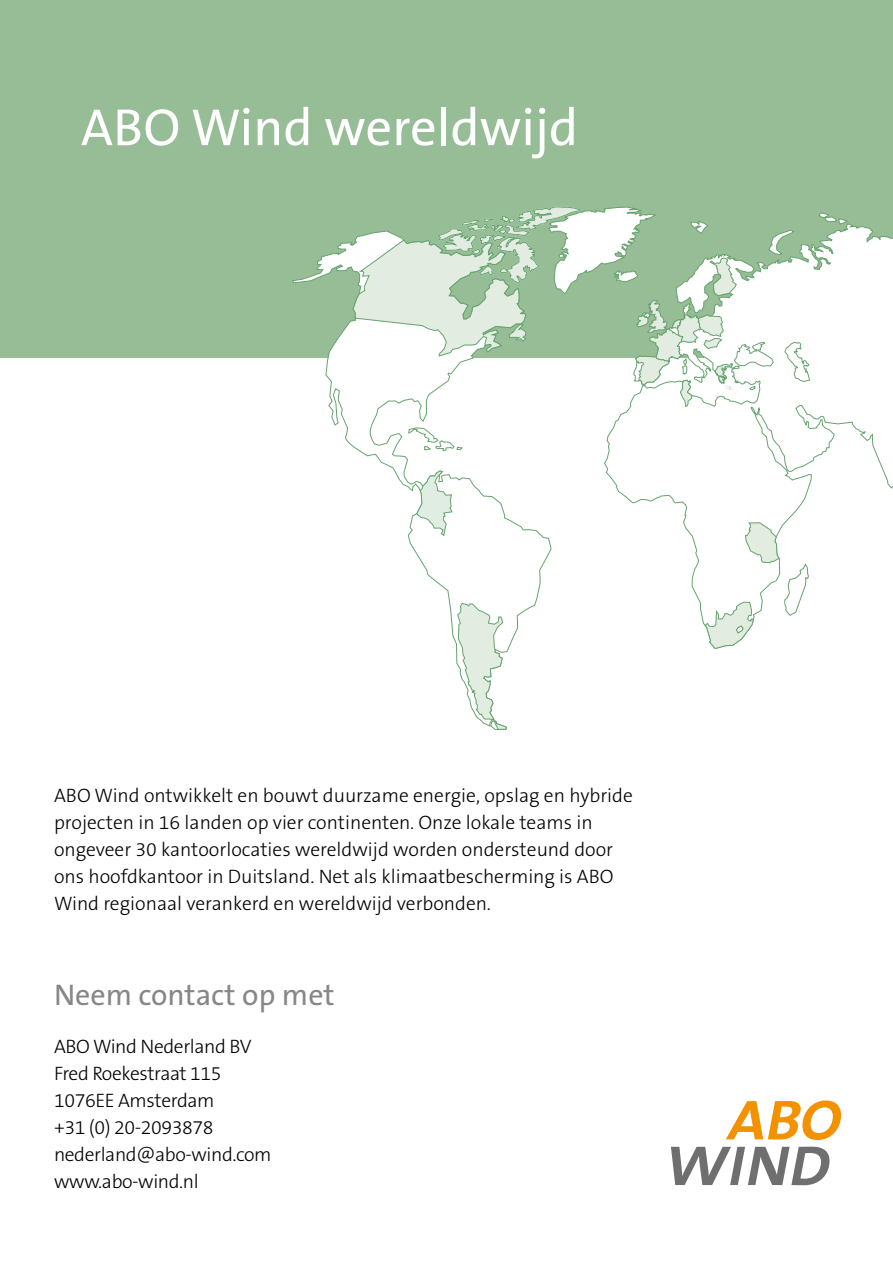
<style>
.page{position:relative;width:893px;height:1263px;background:#fff}
.page>*{position:absolute;margin:0;border:0;box-sizing:border-box;transform-origin:0 0}
.t1{font:52.5px "The Sans B W5 Plain";color:#fff}
.t2{font:30px "The Sans B W5 Plain";color:#878787}
.t3{font:300 19.5px/27px "The Sans B W3";color:#000}
.t4{font:300 19.5px/27px "The Sans B W3";letter-spacing:-.02em;color:#000}
</style>
<div class="page">
<svg style="left:671px;top:1147px;width:158px;height:38px"></svg>
<svg style="left:726px;top:1100px;width:115px;height:40px"></svg>
<div style="left:0;top:0;width:893px;height:357px;background:#96bd96"></div>
<svg style="left:604px;top:224px;width:289px;height:401px"></svg>
<svg style="left:292px;top:242px;width:259px;height:423px"></svg>
<svg style="left:408px;top:427px;width:55px;height:24px"></svg>
<svg style="left:818px;top:212px;width:31px;height:13px"></svg>
<svg style="left:352px;top:207px;width:458px;height:200px"></svg>
<svg style="left:457px;top:603px;width:50px;height:127px"></svg>
<svg style="left:415px;top:470px;width:38px;height:66px"></svg>
<svg style="left:704px;top:522px;width:105px;height:127px"></svg>
<h1 class="t1" style="left:81px;top:94px;width:499px">ABO Wind wereldwijd</h1>
<p class="t3" style="left:54px;top:782px;width:580px">ABO Wind ontwikkelt en bouwt duurzame energie, opslag en hybride projecten in 16 landen op vier continenten. Onze lokale teams in ongeveer 30 kantoorlocaties wereldwijd worden ondersteund door ons hoofdkantoor in Duitsland. Net als klimaatbescherming is ABO Wind regionaal verankerd en wereldwijd verbonden.</p>
<h2 class="t2" style="left:54px;top:976px;width:282px">Neem contact op met</h2>
<p class="t4" style="left:54px;top:1033px;width:219px">ABO Wind Nederland BV<br>Fred Roekestraat 115<br>1076EE Amsterdam<br>+31 (0) 20-2093878 nederland@abo-wind.com www.abo-wind.nl</p>
</div>
